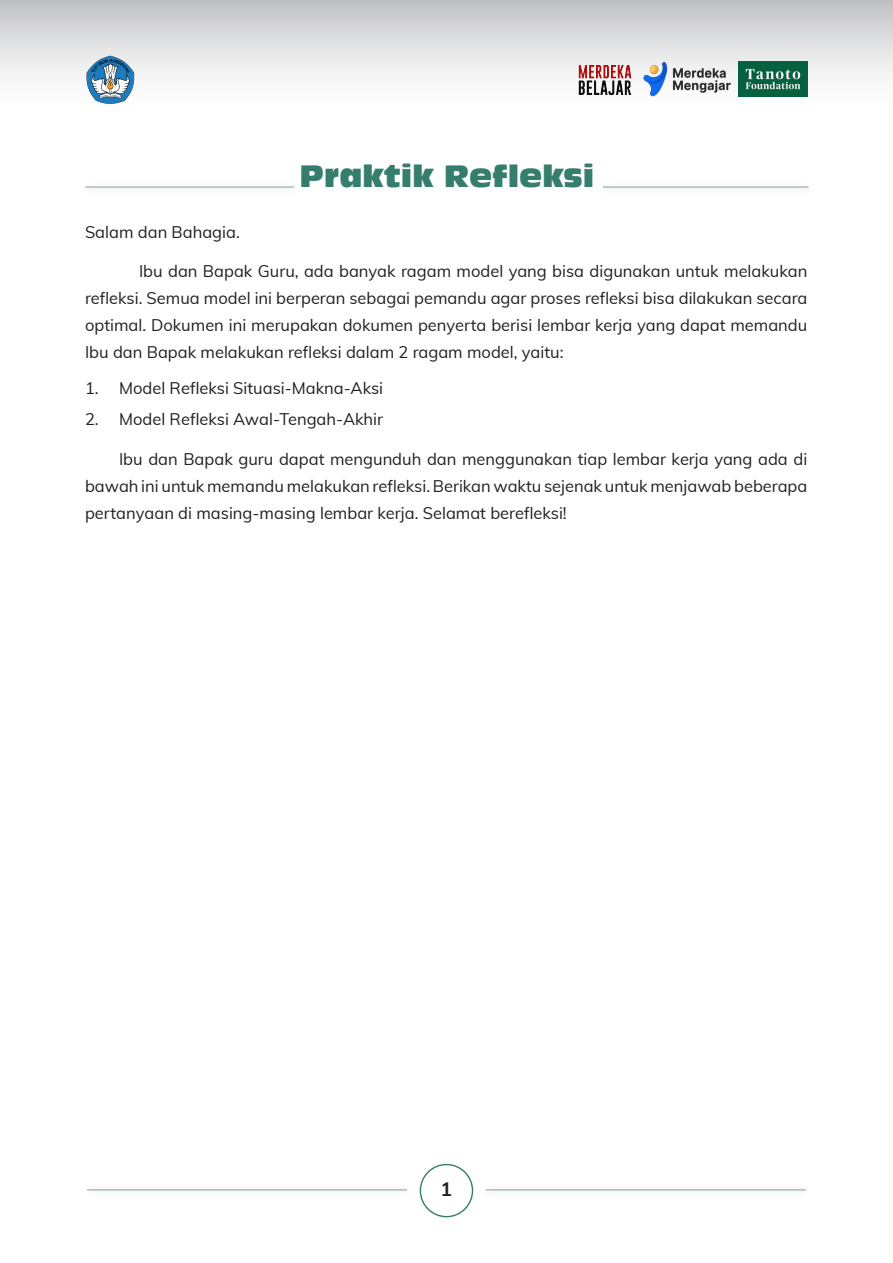
<style>
.page{position:relative;width:893px;height:1263px;background:#fff}
.page>*{position:absolute;margin:0;border:0;box-sizing:border-box;transform-origin:0 0}
.t1{font:30px "Antique Olive Compact";color:#357d6d}
.t2{font:700 19.5px "Mulish";color:#231f20}
.t3{font:16.5px/27px "Mulish";color:#231f20;text-align:justify}
</style>
<div class="page">
<div style="left:420px;top:1164px;width:53px;height:53px;border:1px solid #357d6d;border-radius:50%"></div>
<div style="left:480px;top:1182px;width:334px;height:18px;background:#231f20;opacity:.2"></div>
<hr style="left:486px;top:1189px;width:320px;height:1px;background:#abbdb6">
<div style="left:81px;top:1182px;width:334px;height:18px;background:#231f20;opacity:.2"></div>
<hr style="left:87px;top:1189px;width:320px;height:1px;background:#abbdb6">
<div style="left:0;top:0;width:893px;height:111px;background:linear-gradient(to bottom,#c4c5c8,#fff)"></div>
<hr style="left:603px;top:186px;width:205px;height:2px;background:#abbdb6">
<hr style="left:85px;top:186px;width:209px;height:2px;background:#abbdb6">
<img style="left:85px;top:53px;width:52px;height:53px">
<img style="left:576px;top:58px;width:59px;height:43px">
<img style="left:643px;top:63px;width:87px;height:34px">
<img style="left:739px;top:62px;width:69px;height:35px">
<p class="t1" style="left:299px;top:158px;width:297px">PRAKTIK REFLEKSI</p>
<p class="t3" style="left:85px;top:217px;width:156px">Salam dan Bahagia.</p>
<p class="t3" style="left:85px;top:257px;width:724px;text-indent:54px">Ibu dan Bapak Guru, ada banyak ragam model yang bisa digunakan untuk melakukan refleksi. Semua model ini berperan sebagai pemandu agar proses refleksi bisa dilakukan secara optimal. Dokumen ini merupakan dokumen penyerta berisi lembar kerja yang dapat memandu Ibu dan Bapak melakukan refleksi dalam 2 ragam model, yaitu:</p>
<p class="t3" style="left:85px;top:374px;width:300px">1. Model Refleksi Situasi-Makna-Aksi</p>
<p class="t3" style="left:85px;top:405px;width:300px">2. Model Refleksi Awal-Tengah-Akhir</p>
<p class="t3" style="left:85px;top:445px;width:724px;text-indent:34px">Ibu dan Bapak guru dapat mengunduh dan menggunakan tiap lembar kerja yang ada di bawah ini untuk memandu melakukan refleksi. Berikan waktu sejenak untuk menjawab beberapa pertanyaan di masing-masing lembar kerja. Selamat berefleksi!</p>
<p class="t2" style="left:441px;top:1174px;width:13px">1</p>
</div>
